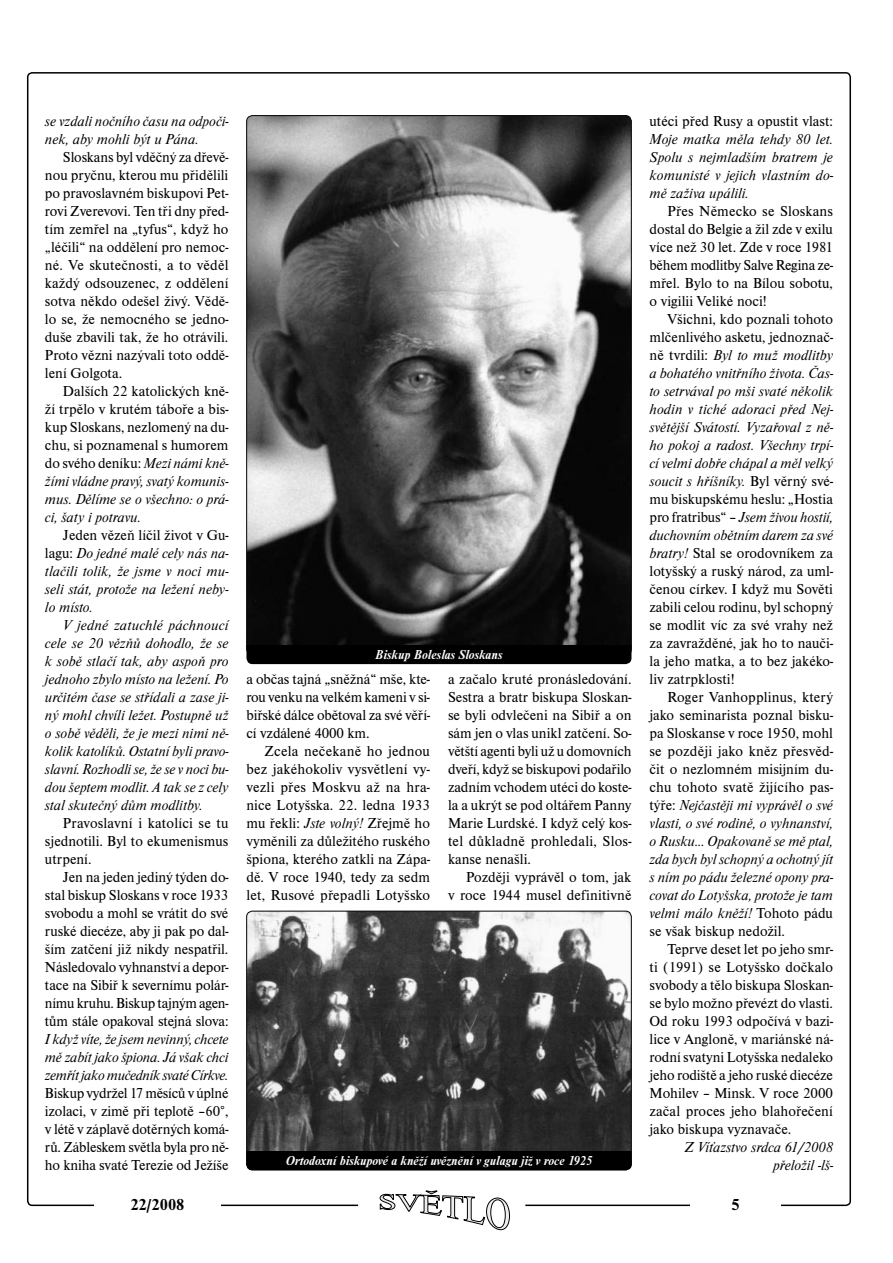
<style>
.page{position:relative;width:893px;height:1263px;background:#fff}
.page>*{position:absolute;margin:0;border:0;box-sizing:border-box;transform-origin:0 0}
.t1{font:700 16.5px "Nimbus Rom DEE";color:#000}
.t2{font:15px/18px "Nimbus Rom DEE";color:#000;text-align:justify}
.t3{font:italic 15px/18px "Nimbus Rom DEE";color:#000;text-align:justify}
.t4{font:italic 700 13.5px "Nimbus Rom DEE";color:#fff}
.s1{font-style:italic}
.s2{font-style:normal}
</style>
<div class="page">
<svg style="left:379px;top:1190px;width:131px;height:41px"></svg>
<img style="left:247px;top:911px;width:384px;height:259px;border-radius:6px">
<img style="left:248px;top:116px;width:383px;height:529px">
<div style="left:246px;top:1151px;width:385px;height:19px;background:#000"></div>
<div style="left:246px;top:645px;width:385px;height:19px;background:#000"></div>
<p class="t3" style="left:45px;top:113px;width:185px">se vzdali nočního času na odpoči&shy;nek, aby mohli být u Pána.</p>
<p class="t2" style="left:45px;top:149px;width:185px;text-indent:18px">Sloskans byl vděčný za dřevě&shy;nou pryčnu, kterou mu přidělili po pravoslavném biskupovi Pet&shy;rovi Zverevovi. Ten tři dny před&shy;tím zemřel na „tyfus“, když ho „léčili“ na oddělení pro nemoc&shy;né. Ve skutečnosti, a to věděl každý odsouzenec, z oddělení sotva někdo odešel živý. Vědě&shy;lo se, že nemocného se jedno&shy;duše zbavili tak, že ho otrávili.<br>Proto vězni nazývali toto oddě&shy;lení Golgota.</p>
<p class="t2" style="left:45px;top:383px;width:185px;text-indent:18px">Dalších 22 katolických kně&shy;ží trpělo v krutém táboře a bis&shy;kup Sloskans, nezlomený na du&shy;chu, si poznamenal s humorem do svého deníku: <span class="s1">Mezi námi kně&shy;žími vládne pravý, svatý komunis&shy;mus. Dělíme se o všechno: o prá&shy;ci, šaty i potravu.</span></p>
<p class="t3" style="left:45px;top:527px;width:185px;text-indent:18px"><span class="s2">Jeden vězeň líčil život v Gu&shy;lagu:</span> Do jedné malé cely nás na&shy;tlačili tolik, že jsme v noci mu&shy;seli stát, protože na ležení neby&shy;lo místo.</p>
<p class="t3" style="left:45px;top:617px;width:185px;text-indent:18px">V jedné zatuchlé páchnoucí cele se 20 vězňů dohodlo, že se k sobě stlačí tak, aby aspoň pro jednoho zbylo místo na ležení. Po určitém čase se střídali a zase ji&shy;ný mohl chvíli ležet. Postupně už o sobě věděli, že je mezi nimi ně&shy;kolik katolíků. Ostatní byli pravo&shy;slavní. Rozhodli se, že se v noci bu&shy;dou šeptem modlit. A tak se z cely stal skutečný dům modlitby.</p>
<p class="t2" style="left:45px;top:815px;width:185px;text-indent:18px">Pravoslavní i katolíci se tu sjednotili. Byl to ekumenismus utrpení.</p>
<p class="t2" style="left:45px;top:869px;width:185px;text-indent:18px">Jen na jeden jediný týden do&shy;stal biskup Sloskans v roce 1933 svobodu a mohl se vrátit do své ruské diecéze, aby ji pak po dal&shy;ším zatčení již nikdy nespatřil.<br>Následovalo vyhnanství a depor&shy;tace na Sibiř k severnímu polár&shy;nímu kruhu. Biskup tajným agen&shy;tům stále opakoval stejná slova:</p>
<p class="t3" style="left:45px;top:1031px;width:185px">I když víte, že jsem nevinný, chcete mě zabít jako špiona. Já však chci zemřít jako mučedník svaté Církve.</p>
<p class="t2" style="left:45px;top:1085px;width:185px">Biskup vydržel 17 měsíců v úplné izolaci, v zimě při teplotě –60°, v létě v záplavě dotěrných komá&shy;rů. Zábleskem světla byla pro ně&shy;ho kniha svaté Terezie od Ježíše</p>
<p class="t4" style="left:375px;top:649px;width:129px">Biskup Boleslas Sloskans</p>
<p class="t2" style="left:246px;top:671px;width:185px">a občas tajná „sněžná“ mše, kte&shy;rou venku na velkém kameni v si&shy;biřské dálce obětoval za své věří&shy;cí vzdálené 4000 km.</p>
<p class="t2" style="left:246px;top:743px;width:185px;text-indent:18px">Zcela nečekaně ho jednou bez jakéhokoliv vysvětlení vy&shy;vezli přes Moskvu až na hra&shy;nice Lotyšska. 22. ledna 1933 mu řekli: <span class="s1">Jste volný!</span> Zřejmě ho vyměnili za důležitého ruského špiona, kterého zatkli na Zápa&shy;dě. V roce 1940, tedy za sedm let, Rusové přepadli Lotyšsko</p>
<p class="t2" style="left:448px;top:671px;width:185px">a začalo kruté pronásledování.<br>Sestra a bratr biskupa Sloskan&shy;se byli odvlečeni na Sibiř a on sám jen o vlas unikl zatčení. So&shy;větští agenti byli už u domovních dveří, když se biskupovi podařilo zadním vchodem utéci do koste&shy;la a ukrýt se pod oltářem Panny Marie Lurdské. I když celý kos&shy;tel důkladně prohledali, Slos&shy;kanse nenašli.</p>
<p class="t2" style="left:448px;top:869px;width:185px;text-align:right">Později vyprávěl o tom, jak<br>v roce 1944 musel definitivně</p>
<p class="t4" style="left:286px;top:1155px;width:308px">Ortodoxní biskupové a kněží uvěznění v gulagu již v roce 1925</p>
<p class="t2" style="left:649px;top:113px;width:185px">utéci před Rusy a opustit vlast:</p>
<p class="t3" style="left:649px;top:131px;width:185px">Moje matka měla tehdy 80 let.<br>Spolu s nejmladším bratrem je komunisté v jejich vlastním do&shy;mě zaživa upálili.</p>
<p class="t2" style="left:649px;top:203px;width:185px;text-indent:18px">Přes Německo se Sloskans dostal do Belgie a žil zde v exilu více než 30 let. Zde v roce 1981 během modlitby Salve Regina ze&shy;mřel. Bylo to na Bílou sobotu, o vigilii Veliké noci!</p>
<p class="t2" style="left:649px;top:311px;width:185px;text-indent:18px">Všichni, kdo poznali tohoto mlčenlivého asketu, jednoznač&shy;ně tvrdili: <span class="s1">Byl to muž modlitby a bohatého vnitřního života. Čas&shy;to setrvával po mši svaté několik hodin v tiché adoraci před Nej&shy;světější Svátostí. Vyzařoval z ně&shy;ho pokoj a radost. Všechny trpí&shy;cí velmi dobře chápal a měl velký soucit s hříšníky.</span> Byl věrný své&shy;mu biskupskému heslu: „Hostia pro fratribus“ – <span class="s1">Jsem živou hostií, duchovním obětním darem za své bratry!</span> Stal se orodovníkem za lotyšský a ruský národ, za uml&shy;čenou církev. I když mu Sověti zabili celou rodinu, byl schopný se modlit víc za své vrahy než za zavražděné, jak ho to nauči&shy;la jeho matka, a to bez jakéko&shy;liv zatrpklosti!</p>
<p class="t2" style="left:649px;top:689px;width:185px;text-indent:18px">Roger Vanhopplinus, který jako seminarista poznal bisku&shy;pa Sloskanse v roce 1950, mohl se později jako kněz přesvěd&shy;čit o nezlomném misijním du&shy;chu tohoto svatě žijícího pas&shy;týře: <span class="s1">Nejčastěji mi vyprávěl o své vlasti, o své rodině, o vyhnanství, o Rusku... Opakovaně se mě ptal, zda bych byl schopný a ochotný jít s ním po pádu železné opony pra&shy;covat do Lotyšska, protože je tam velmi málo kněží!</span> Tohoto pádu se však biskup nedožil.</p>
<p class="t2" style="left:649px;top:941px;width:185px;text-indent:18px">Teprve deset let po jeho smr&shy;ti (1991) se Lotyšsko dočkalo svobody a tělo biskupa Sloskan&shy;se bylo možno převézt do vlasti.<br>Od roku 1993 odpočívá v bazi&shy;lice v Angloně, v mariánské ná&shy;rodní svatyni Lotyšska nedaleko jeho rodiště a jeho ruské diecéze Mohilev – Minsk. V roce 2000 začal proces jeho blahořečení jako biskupa vyznavače.</p>
<p class="t3" style="left:684px;top:1139px;width:150px;text-align:right">Z Víťazstvo srdca 61/2008 přeložil -lš-</p>
<p class="t1" style="left:130px;top:1198px;width:56px">22/2008</p>
<p class="t1" style="left:731px;top:1198px;width:10px">5</p>
</div>
